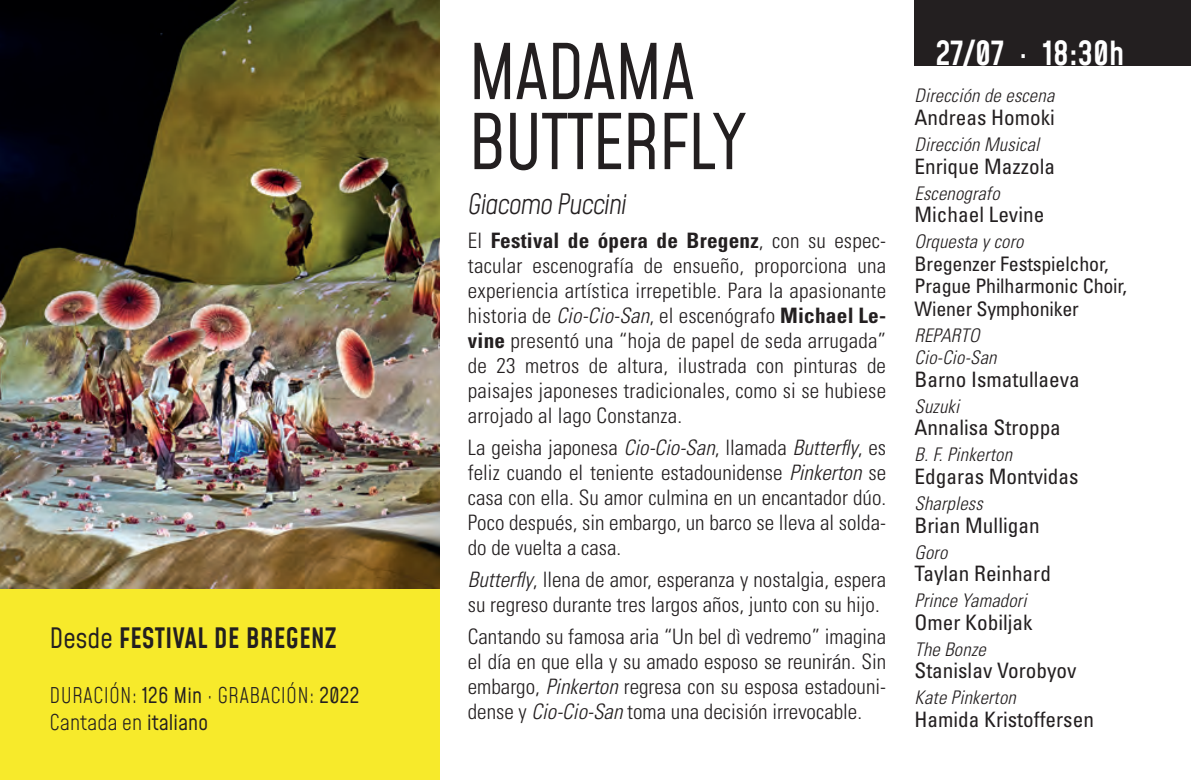
<style>
.page{position:relative;width:1191px;height:780px;background:#fff}
.page>*{position:absolute;margin:0;border:0;box-sizing:border-box;transform-origin:0 0}
.titulo_ópera{font:75px/70px "Mohave";letter-spacing:-.03em;color:#231f20}
.fecha_hora{font:600 32.5px "Mohave";color:#fff}
.lugar{font:600 27.5px "Mohave";color:#231f20}
.Autor_ópera{font:italic 300 27.5px "Mohave";letter-spacing:-.03em;color:#231f20}
.TXT{font:300 condensed 21.25px/25px "Univers LT Std";color:#231f20;text-align:justify}
.Nombre_director{font:condensed 21.25px "Univers LT Std";color:#231f20}
.duración{font:300 21.25px "Mohave";letter-spacing:.01em;color:#231f20}
.Nombre_director-2{font:condensed 20px/22.5px "Univers LT Std";letter-spacing:-.01em;color:#231f20}
.Director{font:italic 300 condensed 18.75px "Univers LT Std";letter-spacing:.01em;color:#231f20}
.s1{font-weight:400}
.s2{font-weight:700}
.s3{font-style:italic}
</style>
<div class="page">
<div style="left:0;top:588px;width:439px;height:192px;background:#f7ea2b"></div>
<hr style="left:1190px;top:588px;width:1px;height:192px;background:#f7ea2b">
<img style="left:0;top:0;width:439px;height:588px">
<div style="left:914px;top:0;width:277px;height:65px;background:#231f20"></div>
<p class="lugar" style="left:50px;top:620px;width:289px"><span class="s1">Desde</span> FESTIVAL DE BREGENZ</p>
<p class="duración" style="left:50px;top:681px;width:311px">DURACIÓN: <span class="s1">126 Min</span> · GRABACIÓN: <span class="s1">2022</span></p>
<p class="duración" style="left:50px;top:709px;width:160px">Cantada en <span class="s1">italiano</span></p>
<p class="titulo_ópera" style="left:468px;top:42px;width:281px">MADAMA<br>BUTTERFLY</p>
<p class="Autor_ópera" style="left:468px;top:187px;width:161px">Giacomo Puccini</p>
<p class="TXT" style="left:468px;top:228px;width:420px">El <span class="s2">Festival de ópera de Bregenz</span>, con su espec&shy;tacular escenografía de ensueño, proporciona una experiencia artística irrepetible. Para la apasionante historia de <span class="s3">Cio-Cio-San</span>, el escenógrafo <span class="s2">Michael Le&shy;vine</span> presentó una “hoja de papel de seda arrugada” de 23 metros de altura, ilustrada con pinturas de paisajes japoneses tradicionales, como si se hubiese arrojado al lago Constanza.</p>
<p class="TXT" style="left:468px;top:435px;width:420px">La geisha japonesa <span class="s3">Cio-Cio-San</span>, llamada <span class="s3">Butterfly</span>, es feliz cuando el teniente estadounidense <span class="s3">Pinkerton</span> se casa con ella. Su amor culmina en un encantador dúo.<br>Poco después, sin embargo, un barco se lleva al solda&shy;do de vuelta a casa.</p>
<p class="TXT" style="left:468px;top:567px;width:420px"><span class="s3">Butterfly</span>, llena de amor, esperanza y nostalgia, espera su regreso durante tres largos años, junto con su hijo.</p>
<p class="TXT" style="left:468px;top:624px;width:420px">Cantando su famosa aria “Un bel dì vedremo” imagina el día en que ella y su amado esposo se reunirán. Sin embargo, <span class="s3">Pinkerton</span> regresa con su esposa estadouni&shy;dense y <span class="s3">Cio-Cio-San</span> toma una decisión irrevocable.</p>
<p class="fecha_hora" style="left:935px;top:33px;width:190px">27/07 · 18:30h</p>
<p class="Director" style="left:914px;top:85px;width:141px">Dirección de escena</p>
<p class="Nombre_director" style="left:914px;top:104px;width:142px">Andreas Homoki</p>
<p class="Director" style="left:914px;top:133px;width:126px">Dirección Musical</p>
<p class="Nombre_director" style="left:914px;top:152px;width:142px">Enrique Mazzola</p>
<p class="Director" style="left:914px;top:182px;width:87px">Escenografo</p>
<p class="Nombre_director" style="left:914px;top:201px;width:131px">Michael Levine</p>
<p class="Director" style="left:914px;top:230px;width:110px">Orquesta y coro</p>
<p class="Nombre_director-2" style="left:914px;top:252px;width:214px">Bregenzer Festspielchor,<br>Prague Philharmonic Choir,<br>Wiener Symphoniker</p>
<p class="Director" style="left:914px;top:324px;width:66px">REPARTO</p>
<p class="Director" style="left:914px;top:346px;width:84px">Cio-Cio-San</p>
<p class="Nombre_director" style="left:914px;top:366px;width:167px">Barno Ismatullaeva</p>
<p class="Director" style="left:914px;top:395px;width:46px">Suzuki</p>
<p class="Nombre_director" style="left:914px;top:414px;width:148px">Annalisa Stroppa</p>
<p class="Director" style="left:914px;top:443px;width:99px">B. F. Pinkerton</p>
<p class="Nombre_director" style="left:914px;top:463px;width:166px">Edgaras Montvidas</p>
<p class="Director" style="left:914px;top:492px;width:70px">Sharpless</p>
<p class="Nombre_director" style="left:914px;top:511px;width:127px">Brian Mulligan</p>
<p class="Director" style="left:914px;top:540px;width:34px">Goro</p>
<p class="Nombre_director" style="left:914px;top:560px;width:138px">Taylan Reinhard</p>
<p class="Director" style="left:914px;top:589px;width:113px">Prince Yamadori</p>
<p class="Nombre_director" style="left:914px;top:608px;width:120px">Omer Kobiljak</p>
<p class="Director" style="left:914px;top:637px;width:73px">The Bonze</p>
<p class="Nombre_director" style="left:914px;top:657px;width:164px">Stanislav Vorobyov</p>
<p class="Director" style="left:914px;top:686px;width:103px">Kate Pinkerton</p>
<p class="Nombre_director" style="left:914px;top:705px;width:181px">Hamida Kristoffersen</p>
</div>
